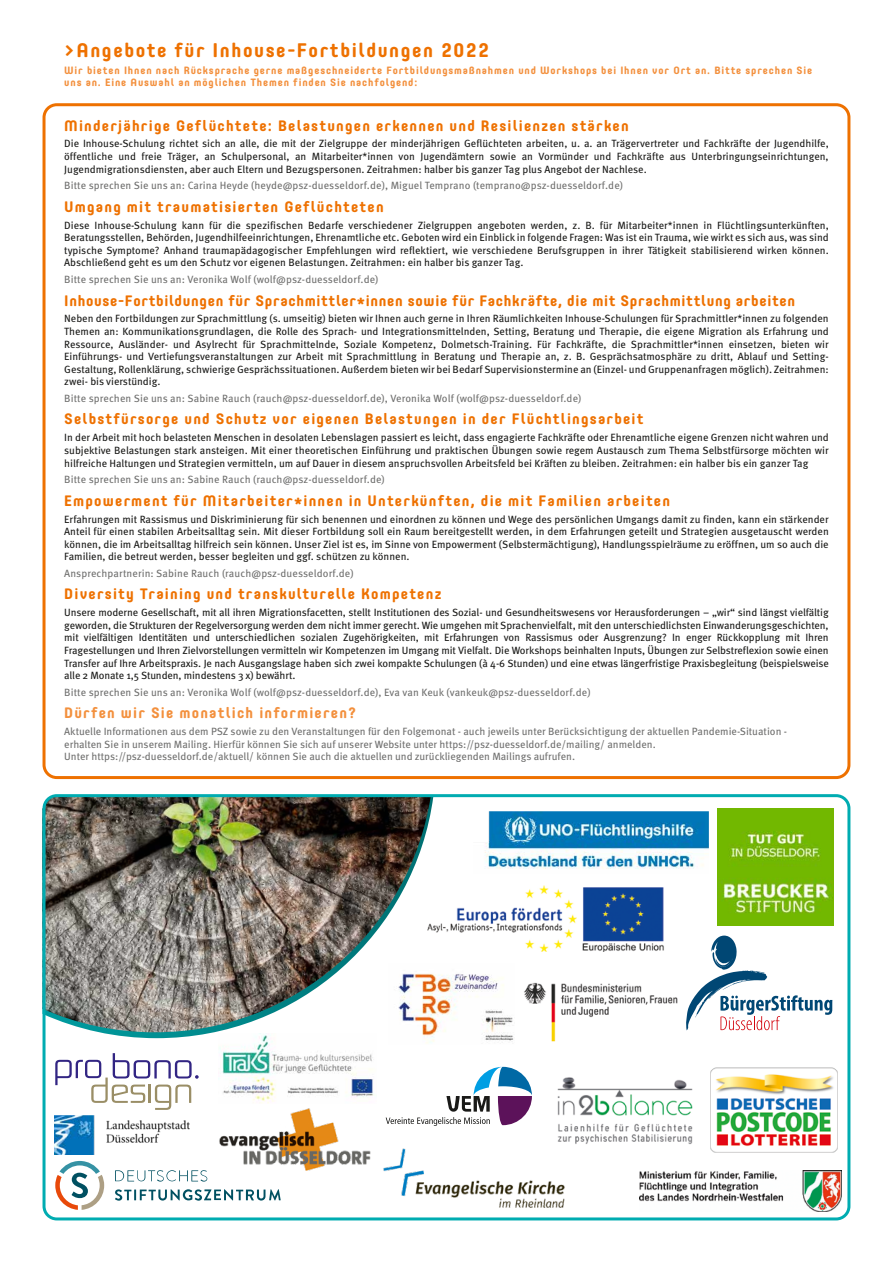
<style>
.page{position:relative;width:893px;height:1263px;background:#fff}
.page>*{position:absolute;margin:0;border:0;box-sizing:border-box;transform-origin:0 0}
.t1{font:700 19.5px "Core Mellow 65";letter-spacing:.08em;color:#ee7100}
.t2{font:700 15px "Core Mellow 65";letter-spacing:.08em;color:#ee7100}
.t3{font:700 15px "Core Mellow 65";letter-spacing:.045em;color:#ee7100}
.t4{font:700 15px "Core Mellow 65";letter-spacing:.08em;color:#f3903d}
.t5{font:10.5px/12.6px "Meta Pro";letter-spacing:-.005em;color:#1a1a18;text-align:justify}
.t6{font:10.5px/12.6px "Meta Pro";color:#6f6f6e}
.t7{font:700 10.5px/12.6px "Core Mellow 65";letter-spacing:.08em;color:#f3903d}
</style>
<div class="page">
<div style="left:43px;top:103px;width:807px;height:676px;border:3px solid #ee7100;border-radius:13px"></div>
<img style="left:524px;top:982px;width:154px;height:60px">
<img style="left:557px;top:1077px;width:136px;height:67px">
<img style="left:426px;top:974px;width:88px;height:69px">
<svg style="left:98px;top:798px;width:335px;height:240px"></svg>
<img style="left:43px;top:798px;width:388px;height:234px">
<div style="left:43px;top:794px;width:807px;height:426px;border:3px solid #00acb1;border-radius:13px"></div>
<img style="left:710px;top:1067px;width:128px;height:85px">
<img style="left:485px;top:811px;width:224px;height:58px">
<img style="left:218px;top:1034px;width:158px;height:69px">
<svg style="left:686px;top:935px;width:146px;height:95px"></svg>
<img style="left:582px;top:887px;width:82px;height:64px">
<img style="left:425px;top:886px;width:151px;height:65px">
<svg style="left:115px;top:1170px;width:92px;height:11px"></svg>
<svg style="left:115px;top:1189px;width:166px;height:12px"></svg>
<svg style="left:55px;top:1161px;width:49px;height:49px"></svg>
<svg style="left:386px;top:1067px;width:146px;height:59px"></svg>
<img style="left:219px;top:1108px;width:152px;height:62px">
<img style="left:54px;top:1116px;width:135px;height:38px">
<svg style="left:55px;top:1053px;width:144px;height:57px"></svg>
<img style="left:639px;top:1170px;width:203px;height:42px">
<img style="left:383px;top:1149px;width:182px;height:59px">
<img style="left:717px;top:809px;width:116px;height:116px">
<h1 class="t1" style="left:64px;top:35px;width:426px">&gt;Angebote für Inhouse-Fortbildungen 2022</h1>
<p class="t7" style="left:64px;top:63px;width:750px">Wir bieten Ihnen nach Rücksprache gerne maßgeschneiderte Fortbildungsmaßnahmen und Workshops bei Ihnen vor Ort an. Bitte sprechen Sie uns an. Eine Auswahl an möglichen Themen finden Sie nachfolgend:</p>
<h2 class="t2" style="left:64px;top:114px;width:566px">Minderjährige Geflüchtete: Belastungen erkennen und Resilienzen stärken</h2>
<p class="t5" style="left:64px;top:137px;width:766px">Die Inhouse-Schulung richtet sich an alle, die mit der Zielgruppe der minderjährigen Geflüchteten arbeiten, u. a. an Trägervertreter und Fachkräfte der Jugendhilfe, öffentliche und freie Träger, an Schulpersonal, an Mitarbeiter*innen von Jugendämtern sowie an Vormünder und Fachkräfte aus Unterbringungseinrichtungen, Jugendmigrationsdiensten, aber auch Eltern und Bezugspersonen. Zeitrahmen: halber bis ganzer Tag plus Angebot der Nachlese.</p>
<p class="t6" style="left:64px;top:179px;width:560px">Bitte sprechen Sie uns an: Carina Heyde (heyde@psz-duesseldorf.de), Miguel Temprano (temprano@psz-duesseldorf.de)</p>
<h2 class="t2" style="left:64px;top:195px;width:321px">Umgang mit traumatisierten Geflüchteten</h2>
<p class="t5" style="left:64px;top:218px;width:766px">Diese Inhouse-Schulung kann für die spezifischen Bedarfe verschiedener Zielgruppen angeboten werden, z. B. für Mitarbeiter*innen in Flüchtlingsunterkünften, Beratungsstellen, Behörden, Jugendhilfeeinrichtungen, Ehrenamtliche etc. Geboten wird ein Einblick in folgende Fragen: Was ist ein Trauma, wie wirkt es sich aus, was sind typische Symptome? Anhand traumapädagogischer Empfehlungen wird reflektiert, wie verschiedene Berufsgruppen in ihrer Tätigkeit stabilisierend wirken können.<br>Abschließend geht es um den Schutz vor eigenen Belastungen. Zeitrahmen: ein halber bis ganzer Tag.</p>
<p class="t6" style="left:64px;top:273px;width:316px">Bitte sprechen Sie uns an: Veronika Wolf (wolf@psz-duesseldorf.de)</p>
<h2 class="t3" style="left:64px;top:289px;width:732px">Inhouse-Fortbildungen für Sprachmittler*innen sowie für Fachkräfte, die mit Sprachmittlung arbeiten</h2>
<p class="t5" style="left:64px;top:312px;width:766px">Neben den Fortbildungen zur Sprachmittlung (s. umseitig) bieten wir Ihnen auch gerne in Ihren Räumlichkeiten Inhouse-Schulungen für Sprachmittler*innen zu folgenden Themen an: Kommunikationsgrundlagen, die Rolle des Sprach- und Integrationsmittelnden, Setting, Beratung und Therapie, die eigene Migration als Erfahrung und Ressource, Ausländer- und Asylrecht für Sprachmittelnde, Soziale Kompetenz, Dolmetsch-Training. Für Fachkräfte, die Sprachmittler*innen einsetzen, bieten wir Einführungs- und Vertiefungsveranstaltungen zur Arbeit mit Sprachmittlung in Beratung und Therapie an, z. B. Gesprächsatmosphäre zu dritt, Ablauf und Setting-Gestaltung, Rollenklärung, schwierige Gesprächssituationen. Außerdem bieten wir bei Bedarf Supervisionstermine an (Einzel- und Gruppenanfragen möglich). Zeitrahmen: zwei- bis vierstündig.</p>
<p class="t6" style="left:64px;top:392px;width:519px">Bitte sprechen Sie uns an: Sabine Rauch (rauch@psz-duesseldorf.de), Veronika Wolf (wolf@psz-duesseldorf.de)</p>
<h2 class="t2" style="left:64px;top:408px;width:581px">Selbstfürsorge und Schutz vor eigenen Belastungen in der Flüchtlingsarbeit</h2>
<p class="t5" style="left:64px;top:431px;width:766px">In der Arbeit mit hoch belasteten Menschen in desolaten Lebenslagen passiert es leicht, dass engagierte Fachkräfte oder Ehrenamtliche eigene Grenzen nicht wahren und subjektive Belastungen stark ansteigen. Mit einer theoretischen Einführung und praktischen Übungen sowie regem Austausch zum Thema Selbstfürsorge möchten wir hilfreiche Haltungen und Strategien vermitteln, um auf Dauer in diesem anspruchsvollen Arbeitsfeld bei Kräften zu bleiben. Zeitrahmen: ein halber bis ein ganzer Tag</p>
<p class="t6" style="left:64px;top:473px;width:322px">Bitte sprechen Sie uns an: Sabine Rauch (rauch@psz-duesseldorf.de)</p>
<h2 class="t2" style="left:64px;top:489px;width:607px">Empowerment für Mitarbeiter*innen in Unterkünften, die mit Familien arbeiten</h2>
<p class="t5" style="left:64px;top:512px;width:766px">Erfahrungen mit Rassismus und Diskriminierung für sich benennen und einordnen zu können und Wege des persönlichen Umgangs damit zu finden, kann ein stärkender Anteil für einen stabilen Arbeitsalltag sein. Mit dieser Fortbildung soll ein Raum bereitgestellt werden, in dem Erfahrungen geteilt und Strategien ausgetauscht werden können, die im Arbeitsalltag hilfreich sein können. Unser Ziel ist es, im Sinne von Empowerment (Selbstermächtigung), Handlungsspielräume zu eröffnen, um so auch die Familien, die betreut werden, besser begleiten und ggf. schützen zu können.</p>
<p class="t6" style="left:64px;top:566px;width:291px">Ansprechpartnerin: Sabine Rauch (rauch@psz-duesseldorf.de)</p>
<h2 class="t2" style="left:64px;top:583px;width:379px">Diversity Training und transkulturelle Kompetenz</h2>
<p class="t5" style="left:64px;top:606px;width:766px">Unsere moderne Gesellschaft, mit all ihren Migrationsfacetten, stellt Institutionen des Sozial- und Gesundheitswesens vor Herausforderungen – „wir“ sind längst vielfältig geworden, die Strukturen der Regelversorgung werden dem nicht immer gerecht. Wie umgehen mit Sprachenvielfalt, mit den unterschiedlichsten Einwanderungsgeschichten, mit vielfältigen Identitäten und unterschiedlichen sozialen Zugehörigkeiten, mit Erfahrungen von Rassismus oder Ausgrenzung? In enger Rückkopplung mit Ihren Fragestellungen und Ihren Zielvorstellungen vermitteln wir Kompetenzen im Umgang mit Vielfalt. Die Workshops beinhalten Inputs, Übungen zur Selbstreflexion sowie einen Transfer auf Ihre Arbeitspraxis. Je nach Ausgangslage haben sich zwei kompakte Schulungen (à 4-6 Stunden) und eine etwas längerfristige Praxisbegleitung (beispielsweise alle 2 Monate 1,5 Stunden, mindestens 3 x) bewährt.</p>
<p class="t6" style="left:64px;top:685px;width:528px">Bitte sprechen Sie uns an: Veronika Wolf (wolf@psz-duesseldorf.de), Eva van Keuk (vankeuk@psz-duesseldorf.de)</p>
<h2 class="t4" style="left:64px;top:702px;width:293px">Dürfen wir Sie monatlich informieren?</h2>
<p class="t6" style="left:64px;top:725px;width:724px">Aktuelle Informationen aus dem PSZ sowie zu den Veranstaltungen für den Folgemonat - auch jeweils unter Berücksichtigung der aktuellen Pandemie-Situation - erhalten Sie in unserem Mailing. Hierfür können Sie sich auf unserer Website unter https://psz-duesseldorf.de/mailing/ anmelden.<br>Unter https://psz-duesseldorf.de/aktuell/ können Sie auch die aktuellen und zurückliegenden Mailings aufrufen.</p>
</div>
